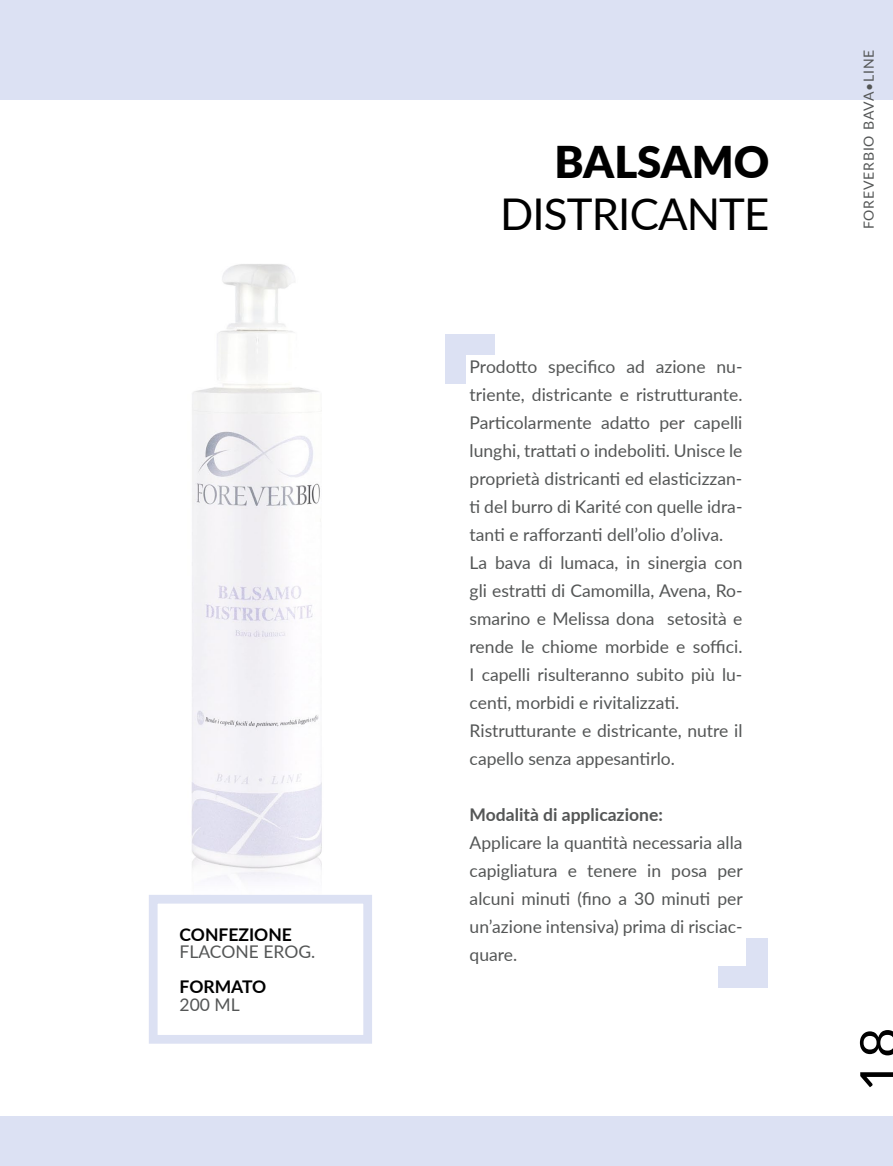
<style>
.page{position:relative;width:893px;height:1166px;background:#fff}
.page>*{position:absolute;margin:0;border:0;box-sizing:border-box;transform-origin:0 0}
.t1{font:52.5px "Lato";color:#000}
.t2{font:43.75px "Lato";letter-spacing:-.02em;color:#000}
.t3{font:900 43.75px "Lato";color:#000}
.t4{font:17.5px/28px "Lato";color:#545656}
.t5{font:700 17.5px "Lato";color:#545656}
.t6{font:700 17.5px "Lato";color:#000}
.t7{font:14px "Lato";letter-spacing:.06em;color:#545656}
</style>
<div class="page">
<img style="left:191px;top:264px;width:131px;height:616px">
<div style="left:0;top:0;width:893px;height:99px;background:#dce1f3"></div>
<div style="left:0;top:1116px;width:893px;height:50px;background:#dce1f3"></div>
<div style="left:149px;top:895px;width:223px;height:148px;background:#fff;border:9px solid #dce1f3"></div>
<div style="left:445px;top:334px;width:49px;height:49px;background:#dce1f3"></div>
<div style="left:467px;top:356px;width:64px;height:66px;background:#fff"></div>
<div style="left:718px;top:938px;width:49px;height:49px;background:#dce1f3"></div>
<div style="left:688px;top:910px;width:57px;height:56px;background:#fff"></div>
<p class="t6" style="left:180px;top:921px;width:114px">CONFEZIONE</p>
<p class="t4" style="left:180px;top:937px;width:137px">FLACONE EROG.</p>
<p class="t6" style="left:180px;top:974px;width:88px">FORMATO</p>
<p class="t4" style="left:180px;top:989px;width:62px">200 ML</p>
<h2 class="t3" style="left:554px;top:129px;width:217px">BALSAMO</h2>
<h2 class="t2" style="left:500px;top:183px;width:271px">DISTRICANTE</h2>
<p class="t4" style="left:470px;top:351px;width:274px">Prodotto specifico ad azione nu&shy;triente, districante e ristrutturante.<br>Particolarmente adatto per capelli lunghi, trattati o indeboliti. Unisce le proprietà districanti ed elasticizzan&shy;ti del burro di Karité con quelle idra&shy;tanti e rafforzanti dell’olio d’oliva.<br>La bava di lumaca, in sinergia con gli estratti di Camomilla, Avena, Ro&shy;smarino e Melissa dona setosità e rende le chiome morbide e soffici.<br>I capelli risulteranno subito più lu&shy;centi, morbidi e rivitalizzati.<br>Ristrutturante e districante, nutre il capello senza appesantirlo.</p>
<p class="t5" style="left:470px;top:801px;width:195px">Modalità di applicazione:</p>
<p class="t4" style="left:470px;top:827px;width:275px;text-align:justify">Applicare la quantità necessaria alla capigliatura e tenere in posa per alcuni minuti (fino a 30 minuti per un’azione intensiva) prima di risciac&shy;quare.</p>
<p class="t7" style="left:859px;top:229px;width:181px;rotate:-90deg">FOREVERBIO BAVA•LINE</p>
<h1 class="t1" style="left:841px;top:1091px;width:66px;rotate:-90deg">18</h1>
</div>
